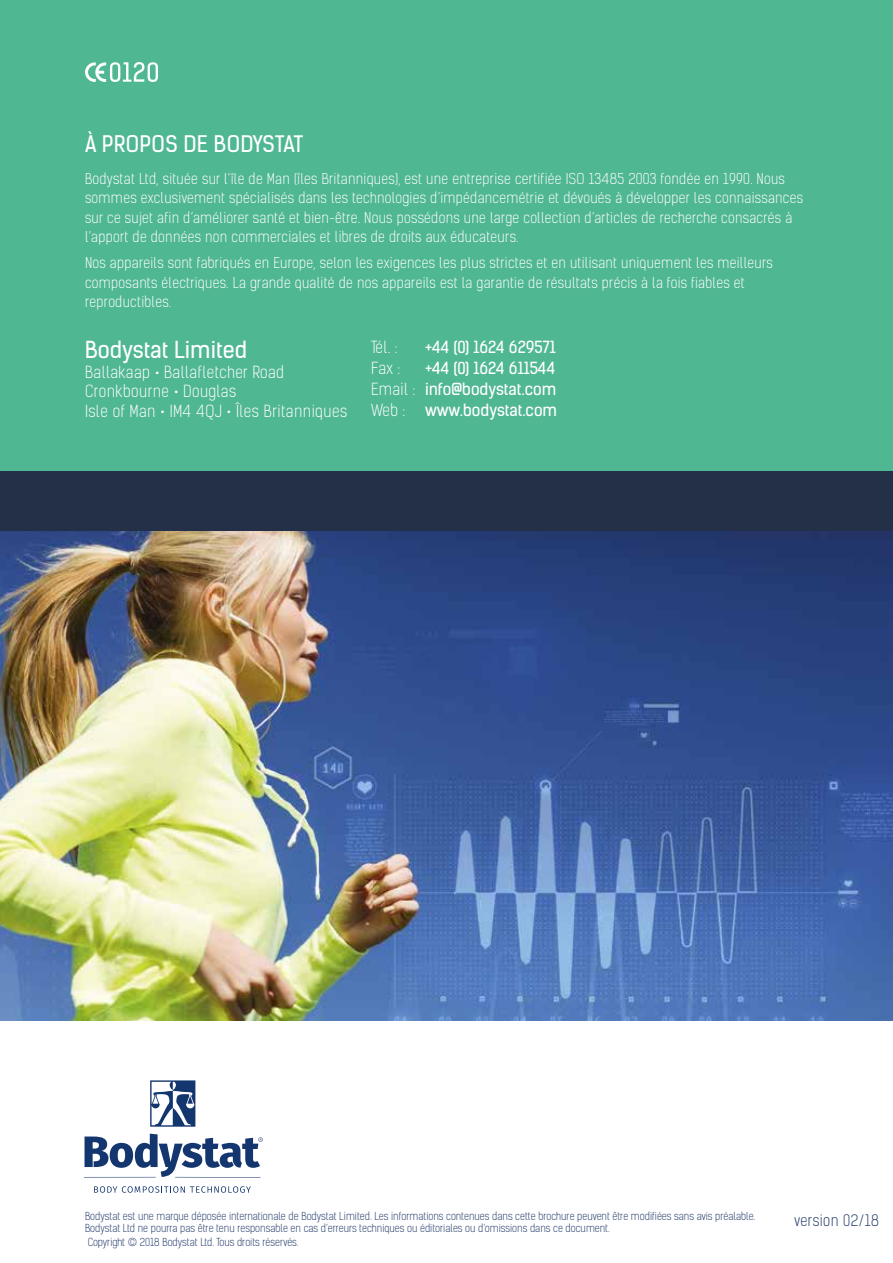
<style>
.page{position:relative;width:893px;height:1263px;background:#fff}
.page>*{position:absolute;margin:0;border:0;box-sizing:border-box;transform-origin:0 0}
.t1{font:22.2px "Kelson Sans";color:#fff}
.t2{font:21.75px "Kelson Sans";letter-spacing:.015em;color:#fff}
.t3{font:300 15.9px/19px "Kelson Sans";letter-spacing:.03em;color:#fff}
.t4{font:15.9px/20.9px "Kelson Sans";color:#fff;text-align:justify}
.t5{font:300 15px "Kelson Sans";letter-spacing:.03em;color:#1f3869}
.t6{font:300 14.25px/19.5px "Kelson Sans";letter-spacing:.02em;color:#fff}
.t7{font:300 10.5px/12.6px "Kelson Sans";color:#1f3869}
.s1{font-weight:300}
</style>
<div class="page">
<img style="left:0;top:530px;width:893px;height:490px">
<div style="left:0;top:0;width:893px;height:527px;background:#50b793"></div>
<div style="left:0;top:471px;width:893px;height:59px;background:#233047"></div>
<svg style="left:94px;top:1186px;width:157px;height:7px"></svg>
<svg style="left:150px;top:1080px;width:45px;height:47px"></svg>
<hr style="left:84px;top:1177px;width:72px;height:1px;background:#14366f">
<hr style="left:175px;top:1177px;width:85px;height:1px;background:#14366f">
<svg style="left:85px;top:1133px;width:178px;height:44px"></svg>
<svg style="left:85px;top:62px;width:73px;height:20px"></svg>
<h2 class="t2" style="left:85px;top:131px;width:219px">À PROPOS DE BODYSTAT</h2>
<p class="t6" style="left:85px;top:169px;width:720px">Bodystat Ltd, située sur l’île de Man (îles Britanniques), est une entreprise certifiée ISO 13485 2003 fondée en 1990. Nous sommes exclusivement spécialisés dans les technologies d’impédancemétrie et dévoués à développer les connaissances sur ce sujet afin d’améliorer santé et bien-être. Nous possédons une large collection d’articles de recherche consacrés à l’apport de données non commerciales et libres de droits aux éducateurs.</p>
<p class="t6" style="left:85px;top:254px;width:689px">Nos appareils sont fabriqués en Europe, selon les exigences les plus strictes et en utilisant uniquement les meilleurs composants électriques. La grande qualité de nos appareils est la garantie de résultats précis à la fois fiables et reproductibles.</p>
<h1 class="t1" style="left:85px;top:336px;width:164px">Bodystat Limited</h1>
<p class="t3" style="left:85px;top:363px;width:264px">Ballakaap • Ballafletcher Road<br>Cronkbourne • Douglas<br>Isle of Man • IM4 4QJ • Îles Britanniques</p>
<p class="t3" style="left:371px;top:338px;width:28px">Tél. :</p>
<p class="t4" style="left:425px;top:337px;width:132px">+44 (0) 1624 629571</p>
<p class="t3" style="left:371px;top:359px;width:31px">Fax :</p>
<p class="t4" style="left:371px;top:358px;width:188px;text-indent:54px">+44 (0) 1624 611544<br><span class="s1">Email :</span> info@bodystat.com <span class="s1">Web :</span> www.bodystat.com</p>
<p class="t7" style="left:85px;top:1210px;width:672px">Bodystat est une marque déposée internationale de Bodystat Limited. Les informations contenues dans cette brochure peuvent être modifiées sans avis préalable.<br>Bodystat Ltd ne pourra pas être tenu responsable en cas d’erreurs techniques ou éditoriales ou d’omissions dans ce document.</p>
<p class="t7" style="left:88px;top:1236px;width:212px">Copyright © 2018 Bodystat Ltd. Tous droits réservés.</p>
<p class="t5" style="left:794px;top:1211px;width:86px">version 02/18</p>
</div>
